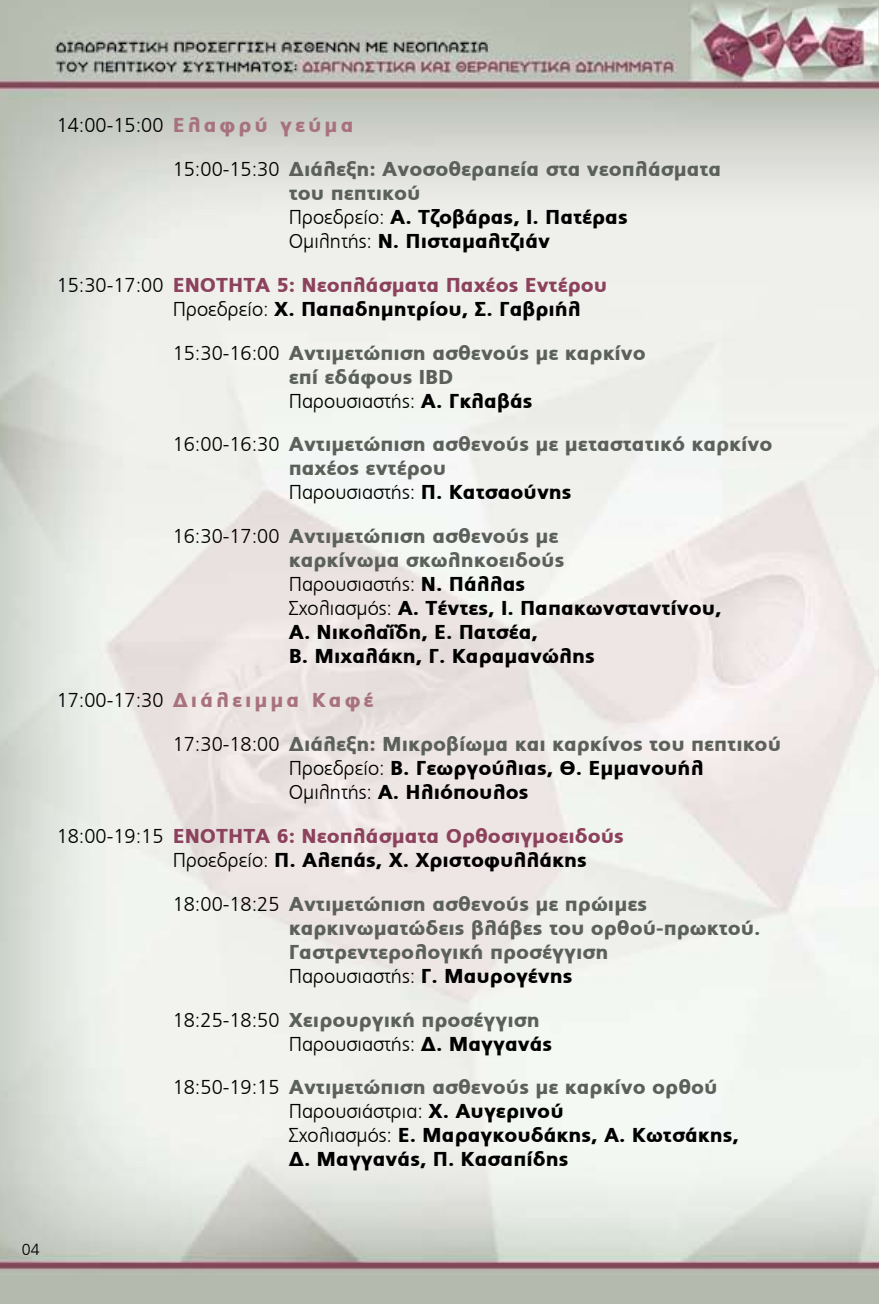
<style>
.page{position:relative;width:879px;height:1304px;background:#fff}
.page>*{position:absolute;margin:0;border:0;box-sizing:border-box;transform-origin:0 0}
.t1{font:900 20px/24px "PF Catalog";color:#5b605a}
.t2{font:900 20px/24px "PF Catalog";color:#000}
.t3{font:900 20px/24px "PF Catalog";color:#8c425d}
.t4{font:300 20px/24px "PF Catalog";color:#000}
.t5{font:300 16px "PF Catalog";color:#000}
.s1{font-weight:300;color:#000}
.s2{color:#a7727e}
.s3{color:#5b605a}
.s4{font-weight:300}
.s5{color:#000}
.s6{font-weight:900;color:#5b605a}
.s7{font-weight:900}
</style>
<div class="page">
<img style="left:0;top:0;width:879px;height:1304px">
<p class="t1" style="left:173px;top:103px;width:550px;line-height:43.8px;text-indent:-116px"><span class="s1">14:00-15:00</span> <span class="s2">Ελαφρύ γεύμα<br></span><span class="s1">15:00-15:30</span> Διάλεξη: Ανοσοθεραπεία στα νεοπλάσματα</p>
<p class="t2" style="left:289px;top:181px;width:340px"><span class="s3">του πεπτικού<br></span><span class="s4">Προεδρείο:</span> Α. Τζοβάρας, Ι. Πατέρας<br><span class="s4">Ομιλητής:</span> Ν. Πισταμαλτζιάν</p>
<p class="t3" style="left:173px;top:273px;width:436px;text-indent:-116px"><span class="s1">15:30-17:00</span> ΕΝΟΤΗΤΑ 5: Νεοπλάσματα Παχέος Εντέρου<br><span class="s1">Προεδρείο:</span> <span class="s5">Χ. Παπαδημητρίου, Σ. Γαβριήλ</span></p>
<p class="t1" style="left:289px;top:341px;width:359px;text-indent:-116px"><span class="s1">15:30-16:00</span> Αντιμετώπιση ασθενούς με καρκίνο επί εδάφους IBD<br><span class="s1">Παρουσιαστής:</span> <span class="s5">Α. Γκλαβάς</span></p>
<p class="t1" style="left:289px;top:433px;width:485px;text-indent:-116px"><span class="s1">16:00-16:30</span> Αντιμετώπιση ασθενούς με μεταστατικό καρκίνο παχέος εντέρου<br><span class="s1">Παρουσιαστής:</span> <span class="s5">Π. Κατσαούνης</span></p>
<p class="t2" style="left:289px;top:524px;width:434px;text-indent:-116px"><span class="s4">16:30-17:00</span> <span class="s3">Αντιμετώπιση ασθενούς με<br>καρκίνωμα σκωληκοειδούς<br></span><span class="s4">Παρουσιαστής:</span> Ν. Πάλλας<br><span class="s4">Σχολιασμός:</span> Α. Τέντες, Ι. Παπακωνσταντίνου,<br>Α. Νικολαΐδη, Ε. Πατσέα,<br>Β. Μιχαλάκη, Γ. Καραμανώλης</p>
<p class="t1" style="left:173px;top:678px;width:610px;line-height:43.8px;text-indent:-116px"><span class="s1">17:00-17:30</span> <span class="s2">Διάλειμμα Καφέ<br></span><span class="s1">17:30-18:00</span> Διάλεξη: Μικροβίωμα και καρκίνος του πεπτικού</p>
<p class="t2" style="left:289px;top:756px;width:416px"><span class="s4">Προεδρείο:</span> Β. Γεωργούλιας, Θ. Εμμανουήλ<br><span class="s4">Ομιλητής:</span> Α. Ηλιόπουλος</p>
<p class="t3" style="left:173px;top:824px;width:453px;text-indent:-116px"><span class="s1">18:00-19:15</span> ΕΝΟΤΗΤΑ 6: Νεοπλάσματα Ορθοσιγμοειδούς<br><span class="s1">Προεδρείο:</span> <span class="s5">Π. Αλεπάς, Χ. Χριστοφυλλάκης</span></p>
<p class="t1" style="left:289px;top:892px;width:473px;text-indent:-116px"><span class="s1">18:00-18:25</span> Αντιμετώπιση ασθενούς με πρώιμες καρκινωματώδεις βλάβες του ορθού-πρωκτού.<br>Γαστρεντερολογική προσέγγιση<br><span class="s1">Παρουσιαστής:</span> <span class="s5">Γ. Μαυρογένης</span></p>
<p class="t4" style="left:289px;top:1008px;width:265px;text-indent:-116px">18:25-18:50 <span class="s6">Χειρουργική προσέγγιση<br></span>Παρουσιαστής: <span class="s7">Δ. Μαγγανάς</span></p>
<p class="t2" style="left:289px;top:1075px;width:451px;text-indent:-116px"><span class="s4">18:50-19:15</span> <span class="s3">Αντιμετώπιση ασθενούς με καρκίνο ορθού </span><span class="s4">Παρουσιάστρια:</span> Χ. Αυγερινού<br><span class="s4">Σχολιασμός:</span> Ε. Μαραγκουδάκης, Α. Κωτσάκης, Δ. Μαγγανάς, Π. Κασαπίδης</p>
<p class="t5" style="left:22px;top:1241px;width:19px">04</p>
</div>
